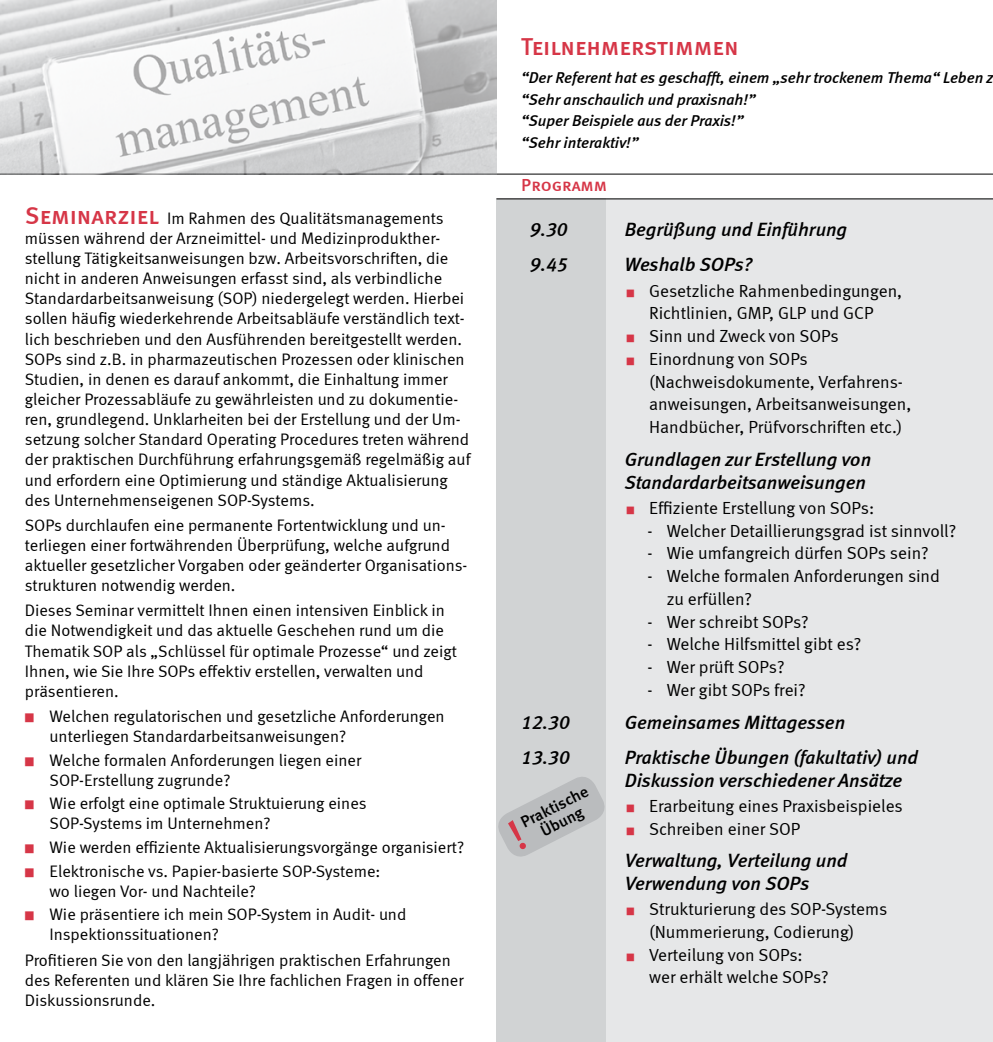
<style>
.page{position:relative;width:993px;height:1042px;background:#fff}
.page>*{position:absolute;margin:0;border:0;box-sizing:border-box;transform-origin:0 0}
.t1{font:24.5px "Meta Medium LF Caps";color:#d63647}
.t2{font:italic 19.25px/22.8px "Meta Medium LF";color:#000}
.t3{font:17.5px/22.8px "Meta Normal LF";color:#000}
.t4{font:17.5px "Meta Medium LF Caps";color:#d63647}
.t5{font:16.62px/20.1px "Meta Normal LF";color:#000}
.t6{font:16.45px/16.4px "Meta Medium LF";color:#000;text-align:center}
.t7{font:italic 15.75px/21.7px "Meta Medium LF";color:#000}
.s1{font-family:"Meta Medium LF Caps";font-size:24.5px;color:#d63647}
.s2{color:#d63647}
</style>
<div class="page">
<div style="left:496px;top:198px;width:496px;height:844px;background:#e6e7e8"></div>
<div style="left:496px;top:198px;width:109px;height:844px;background:#d1d3d4"></div>
<hr style="left:992px;top:198px;width:1px;height:844px;background:#d1d3d4">
<hr style="left:496px;top:198px;width:496px;height:1px;background:#000">
<hr style="left:0;top:174px;width:992px;height:1px;background:#000">
<img style="left:0;top:0;width:496px;height:174px">
<svg style="left:498px;top:772px;width:108px;height:89px"></svg>
<p class="t5" style="left:25px;top:208px;width:447px"><span class="s1">Seminarziel</span> Im Rahmen des Qualitätsmanagements müssen während der Arzneimittel- und Medizinprodukther&shy;stellung Tätigkeitsanweisungen bzw. Arbeitsvorschriften, die nicht in anderen Anweisungen erfasst sind, als verbindliche Standardarbeitsanweisung (SOP) niedergelegt werden. Hierbei sollen häufig wiederkehrende Arbeitsabläufe verständlich text&shy;lich beschrieben und den Ausführenden bereitgestellt werden.<br>SOPs sind z.B. in pharmazeutischen Prozessen oder klinischen Studien, in denen es darauf ankommt, die Einhaltung immer gleicher Prozessabläufe zu gewährleisten und zu dokumentie&shy;ren, grundlegend. Unklarheiten bei der Erstellung und der Um&shy;setzung solcher Standard Operating Procedures treten während der praktischen Durchführung erfahrungsgemäß regelmäßig auf und erfordern eine Optimierung und ständige Aktualisierung des Unternehmenseigenen SOP-Systems.</p>
<p class="t5" style="left:25px;top:515px;width:444px">SOPs durchlaufen eine permanente Fortentwicklung und un&shy;terliegen einer fortwährenden Überprüfung, welche aufgrund aktueller gesetzlicher Vorgaben oder geänderter Organisations&shy;strukturen notwendig werden.</p>
<p class="t5" style="left:25px;top:600px;width:433px">Dieses Seminar vermittelt Ihnen einen intensiven Einblick in die Notwendigkeit und das aktuelle Geschehen rund um die Thematik SOP als „Schlüssel für optimale Prozesse“ und zeigt Ihnen, wie Sie Ihre SOPs effektiv erstellen, verwalten und präsentieren.</p>
<p class="t5" style="left:50px;top:706px;width:396px;text-indent:-25px"><span class="s2">■</span> Welchen regulatorischen und gesetzliche Anforderungen unterliegen Standardarbeitsanweisungen?</p>
<p class="t5" style="left:50px;top:749px;width:313px;text-indent:-25px"><span class="s2">■</span> Welche formalen Anforderungen liegen einer<br>SOP-Erstellung zugrunde?</p>
<p class="t5" style="left:50px;top:793px;width:318px;text-indent:-25px"><span class="s2">■</span> Wie erfolgt eine optimale Struktuierung eines<br>SOP-Systems im Unternehmen?</p>
<p class="t5" style="left:25px;top:837px;width:440px"><span class="s2">■</span> Wie werden effiziente Aktualisierungsvorgänge organisiert?</p>
<p class="t5" style="left:50px;top:860px;width:332px;text-indent:-25px"><span class="s2">■</span> Elektronische vs. Papier-basierte SOP-Systeme: wo liegen Vor- und Nachteile?</p>
<p class="t5" style="left:50px;top:904px;width:358px;text-indent:-25px"><span class="s2">■</span> Wie präsentiere ich mein SOP-System in Audit- und<br>Inspektionssituationen?</p>
<p class="t5" style="left:25px;top:949px;width:440px">Profitieren Sie von den langjährigen praktischen Erfahrungen des Referenten und klären Sie Ihre fachlichen Fragen in offener<br>Diskussionsrunde.</p>
<h1 class="t1" style="left:521px;top:32px;width:219px">Teilnehmerstimmen</h1>
<p class="t7" style="left:521px;top:66px;width:473px">“Der Referent hat es geschafft, einem „sehr trockenem Thema“ Leben z “Sehr anschaulich und praxisnah!”<br>“Super Beispiele aus der Praxis!”<br>“Sehr interaktiv!”</p>
<p class="t4" style="left:521px;top:175px;width:87px">Programm</p>
<p class="t2" style="left:530px;top:218px;width:39px">9.30</p>
<p class="t2" style="left:624px;top:218px;width:224px">Begrüßung und Einführung</p>
<p class="t2" style="left:530px;top:253px;width:39px">9.45</p>
<p class="t2" style="left:624px;top:253px;width:129px">Weshalb SOPs?</p>
<p class="t3" style="left:626px;top:279px;width:277px;text-align:center"><span class="s2">■</span> Gesetzliche Rahmenbedingungen,<br>Richtlinien, GMP, GLP und GCP</p>
<p class="t3" style="left:626px;top:324px;width:214px"><span class="s2">■</span> Sinn und Zweck von SOPs</p>
<p class="t3" style="left:649px;top:347px;width:263px;text-indent:-23px"><span class="s2">■</span> Einordnung von SOPs (Nachweisdokumente, Verfahrens&shy;anweisungen, Arbeitsanweisungen,<br>Handbücher, Prüfvorschriften etc.)</p>
<p class="t2" style="left:624px;top:447px;width:248px">Grundlagen zur Erstellung von<br>Standardarbeitsanweisungen</p>
<p class="t3" style="left:626px;top:496px;width:249px"><span class="s2">■</span> Effiziente Erstellung von SOPs:</p>
<p class="t3" style="left:647px;top:519px;width:310px">- Welcher Detaillierungsgrad ist sinnvoll?</p>
<p class="t3" style="left:647px;top:542px;width:283px">- Wie umfangreich dürfen SOPs sein?</p>
<p class="t3" style="left:666px;top:564px;width:275px;text-indent:-19px">- Welche formalen Anforderungen sind zu erfüllen?</p>
<p class="t3" style="left:647px;top:610px;width:163px">- Wer schreibt SOPs?</p>
<p class="t3" style="left:647px;top:633px;width:215px">- Welche Hilfsmittel gibt es?</p>
<p class="t3" style="left:647px;top:655px;width:139px">- Wer prüft SOPs?</p>
<p class="t3" style="left:647px;top:678px;width:160px">- Wer gibt SOPs frei?</p>
<p class="t2" style="left:521px;top:710px;width:50px">12.30</p>
<p class="t2" style="left:624px;top:710px;width:222px">Gemeinsames Mittagessen</p>
<p class="t2" style="left:521px;top:745px;width:50px">13.30</p>
<p class="t2" style="left:624px;top:745px;width:295px">Praktische Übungen (fakultativ) und<br>Diskussion verschiedener Ansätze</p>
<p class="t3" style="left:626px;top:794px;width:278px"><span class="s2">■</span> Erarbeitung eines Praxisbeispieles</p>
<p class="t3" style="left:626px;top:817px;width:175px"><span class="s2">■</span> Schreiben einer SOP</p>
<p class="t2" style="left:624px;top:849px;width:224px">Verwaltung, Verteilung und<br>Verwendung von SOPs</p>
<p class="t3" style="left:626px;top:897px;width:262px;text-align:center"><span class="s2">■</span> Strukturierung des SOP-Systems (Nummerierung, Codierung)</p>
<p class="t3" style="left:649px;top:943px;width:181px;text-indent:-23px"><span class="s2">■</span> Verteilung von SOPs: wer erhält welche SOPs?</p>
<p class="t6" style="left:518px;top:816px;width:75px;rotate:-27deg">Praktische<br>Übung</p>
</div>
